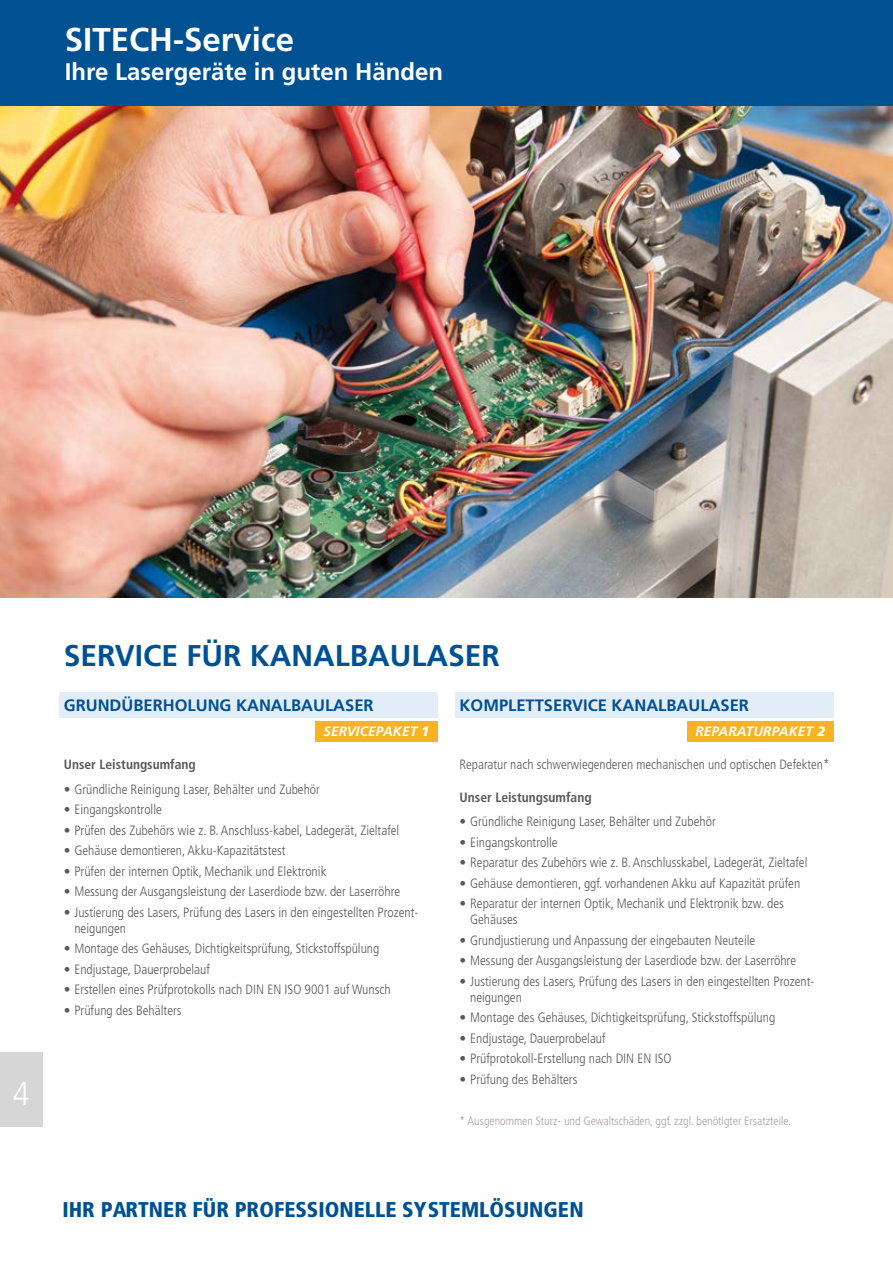
<style>
.page{position:relative;width:893px;height:1263px;background:#fff}
.page>*{position:absolute;margin:0;border:0;box-sizing:border-box;transform-origin:0 0}
.t1{font:700 33px "Frutiger";color:#fff}
.t2{font:300 33px "Frutiger";color:#fff;scale:.9 1}
.t3{font:700 30px "Frutiger";color:#005192}
.t4{font:700 24px "Frutiger";color:#fff}
.t5{font:900 condensed 21.45px "Frutiger";color:#005192}
.t6{font:700 16.5px "Frutiger";color:#005192}
.t7{font:300 condensed 13.5px/16.2px "Frutiger";color:#595a58}
.t8{font:700 condensed 13.5px "Frutiger";color:#595a58}
.t9{font:italic 700 13.5px "Frutiger";letter-spacing:.01em;color:#fff}
.t10{font:300 condensed 12px "Frutiger";color:#a7a2a1}
.s1{font-weight:900}
.s2{font-stretch:normal}
</style>
<div class="page">
<div style="left:0;top:1052px;width:43px;height:75px;background:#d5d6d5"></div>
<div style="left:0;top:0;width:893px;height:106px;background:#005192"></div>
<div style="left:60px;top:692px;width:378px;height:26px;background:#e3edf7"></div>
<div style="left:315px;top:721px;width:123px;height:20px;background:#f8b322"></div>
<div style="left:455px;top:692px;width:379px;height:26px;background:#e3edf7"></div>
<div style="left:687px;top:721px;width:147px;height:20px;background:#f8b322"></div>
<img style="left:0;top:106px;width:893px;height:491px">
<h1 class="t1" style="left:65px;top:20px;width:231px">SITECH-Service</h1>
<h3 class="t4" style="left:65px;top:58px;width:380px">Ihre Lasergeräte in guten Händen</h3>
<h1 class="t2" style="left:13px;top:1074px;width:20px">4</h1>
<h2 class="t3" style="left:64px;top:638px;width:438px">SERVICE FÜR KANALBAULASER</h2>
<p class="t6" style="left:64px;top:696px;width:311px">GRUNDÜBERHOLUNG KANALBAULASER</p>
<p class="t9" style="left:323px;top:723px;width:108px">SERVICEPAKET <span class="s1">1</span></p>
<p class="t8" style="left:64px;top:756px;width:134px">Unser Leistungsumfang</p>
<p class="t7" style="left:64px;top:781px;width:258px"><span class="s2">•</span> Gründliche Reinigung Laser, Behälter und Zubehör</p>
<p class="t7" style="left:64px;top:802px;width:100px"><span class="s2">•</span> Eingangskontrolle</p>
<p class="t7" style="left:64px;top:822px;width:337px"><span class="s2">•</span> Prüfen des Zubehörs wie z. B. Anschluss-kabel, Ladegerät, Zieltafel</p>
<p class="t7" style="left:64px;top:843px;width:223px"><span class="s2">•</span> Gehäuse demontieren, Akku-Kapazitätstest</p>
<p class="t7" style="left:64px;top:863px;width:264px"><span class="s2">•</span> Prüfen der internen Optik, Mechanik und Elektronik</p>
<p class="t7" style="left:64px;top:883px;width:338px"><span class="s2">•</span> Messung der Ausgangsleistung der Laserdiode bzw. der Laserröhre</p>
<p class="t7" style="left:74px;top:904px;width:346px;text-indent:-11px"><span class="s2">•</span> Justierung des Lasers, Prüfung des Lasers in den eingestellten Prozent&shy;neigungen</p>
<p class="t7" style="left:64px;top:941px;width:317px"><span class="s2">•</span> Montage des Gehäuses, Dichtigkeitsprüfung, Stickstoffspülung</p>
<p class="t7" style="left:64px;top:961px;width:148px"><span class="s2">•</span> Endjustage, Dauerprobelauf</p>
<p class="t7" style="left:64px;top:981px;width:328px"><span class="s2">•</span> Erstellen eines Prüfprotokolls nach DIN EN ISO 9001 auf Wunsch</p>
<p class="t7" style="left:64px;top:1002px;width:119px"><span class="s2">•</span> Prüfung des Behälters</p>
<p class="t6" style="left:460px;top:696px;width:291px">KOMPLETTSERVICE KANALBAULASER</p>
<p class="t9" style="left:695px;top:723px;width:131px">REPARATURPAKET <span class="s1">2</span></p>
<p class="t7" style="left:460px;top:756px;width:371px">Reparatur nach schwerwiegenderen mechanischen und optischen Defekten*</p>
<p class="t8" style="left:460px;top:789px;width:134px">Unser Leistungsumfang</p>
<p class="t7" style="left:460px;top:814px;width:258px"><span class="s2">•</span> Gründliche Reinigung Laser, Behälter und Zubehör</p>
<p class="t7" style="left:460px;top:834px;width:100px"><span class="s2">•</span> Eingangskontrolle</p>
<p class="t7" style="left:460px;top:854px;width:349px"><span class="s2">•</span> Reparatur des Zubehörs wie z. B. Anschlusskabel, Ladegerät, Zieltafel</p>
<p class="t7" style="left:460px;top:875px;width:342px"><span class="s2">•</span> Gehäuse demontieren, ggf. vorhandenen Akku auf Kapazität prüfen</p>
<p class="t7" style="left:470px;top:895px;width:315px;text-indent:-11px"><span class="s2">•</span> Reparatur der internen Optik, Mechanik und Elektronik bzw. des<br>Gehäuses</p>
<p class="t7" style="left:460px;top:932px;width:297px"><span class="s2">•</span> Grundjustierung und Anpassung der eingebauten Neuteile</p>
<p class="t7" style="left:460px;top:952px;width:338px"><span class="s2">•</span> Messung der Ausgangsleistung der Laserdiode bzw. der Laserröhre</p>
<p class="t7" style="left:470px;top:973px;width:346px;text-indent:-11px"><span class="s2">•</span> Justierung des Lasers, Prüfung des Lasers in den eingestellten Prozent&shy;neigungen</p>
<p class="t7" style="left:460px;top:1010px;width:317px"><span class="s2">•</span> Montage des Gehäuses, Dichtigkeitsprüfung, Stickstoffspülung</p>
<p class="t7" style="left:460px;top:1030px;width:148px"><span class="s2">•</span> Endjustage, Dauerprobelauf</p>
<p class="t7" style="left:460px;top:1051px;width:213px"><span class="s2">•</span> Prüfprotokoll-Erstellung nach DIN EN ISO</p>
<p class="t7" style="left:460px;top:1071px;width:119px"><span class="s2">•</span> Prüfung des Behälters</p>
<p class="t10" style="left:460px;top:1114px;width:333px">* Ausgenommen Sturz- und Gewaltschäden, ggf. zzgl. benötigter Ersatzteile.</p>
<h3 class="t5" style="left:62px;top:1197px;width:523px">IHR PARTNER FÜR PROFESSIONELLE SYSTEMLÖSUNGEN</h3>
</div>
